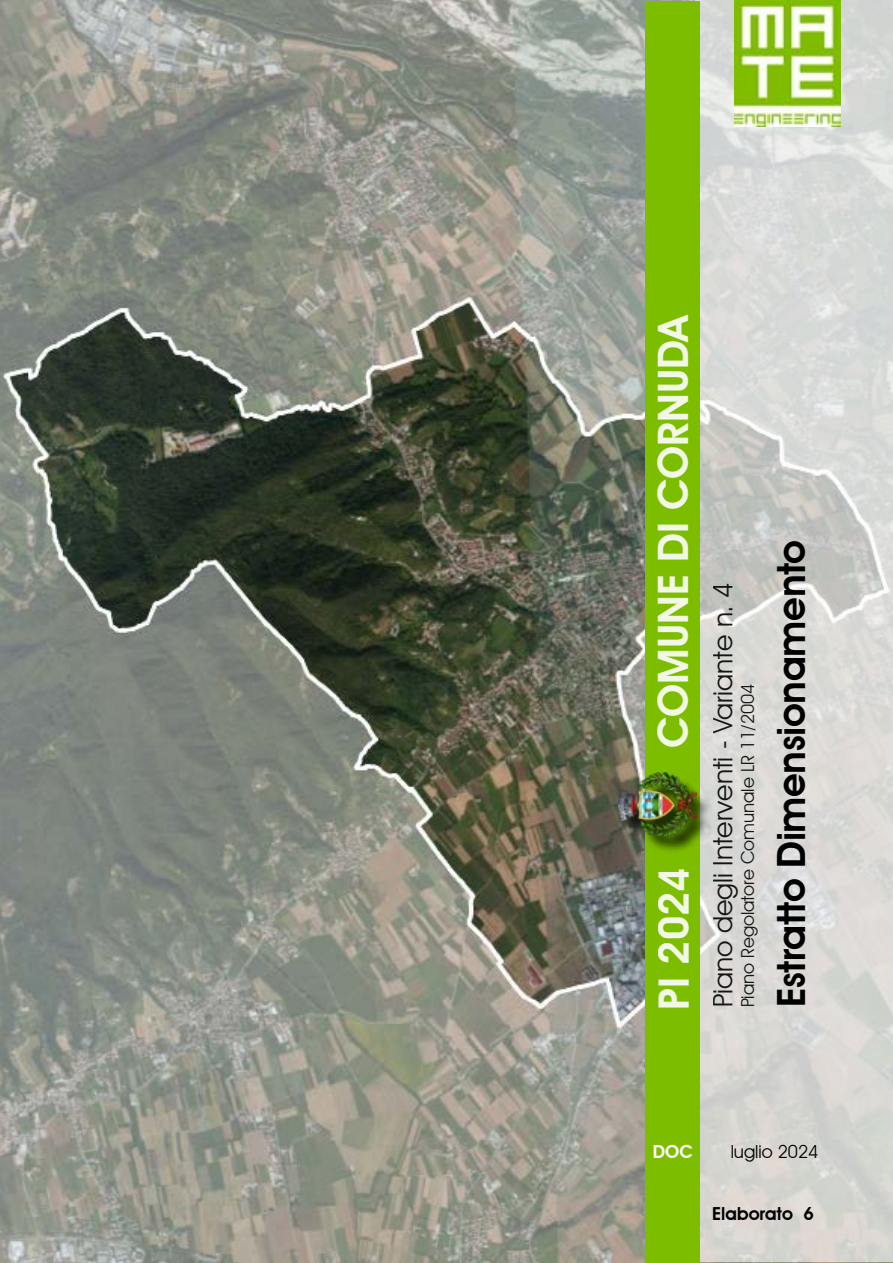
<style>
.page{position:relative;width:893px;height:1263px;background:#fff}
.page>*{position:absolute;margin:0;border:0;box-sizing:border-box;transform-origin:0 0}
.t1{font:600 42px "Avant Garde IT Cby BT";color:#fff}
.t2{font:600 39px "Avant Garde IT Cby BT";letter-spacing:-.01em;color:#000}
.t3{font:27px "Avant Garde IT Cby BT";color:#000}
.t4{font:18px "Avant Garde IT Cby BT";color:#000}
.t5{font:600 18px "Avant Garde IT Cby BT";color:#000}
.t6{font:600 18px "Avant Garde IT Cby BT";color:#fff}
</style>
<div class="page">
<img style="left:0;top:0;width:893px;height:1263px">
<svg style="left:700px;top:1px;width:192px;height:1261px;background:#d7d7d4"></svg>
<div style="left:646px;top:1px;width:54px;height:1261px;background:#7dbd00"></div>
<div style="left:621px;top:776px;width:94px;height:78px;background:#000;opacity:.75"></div>
<img style="left:618px;top:773px;width:78px;height:62px">
<img style="left:735px;top:0;width:106px;height:126px">
<h1 class="t1" style="left:648px;top:748px;width:437px;rotate:-90deg">COMUNE DI CORNUDA</h1>
<h1 class="t1" style="left:649px;top:1009px;width:144px;rotate:-90deg">PI 2024</h1>
<h3 class="t3" style="left:706px;top:1007px;width:426px;rotate:-90deg">Piano degli Interventi - Variante n. 4</h3>
<p class="t4" style="left:737px;top:1007px;width:325px;rotate:-90deg">Piano Regolatore Comunale LR 11/2004</p>
<h2 class="t2" style="left:768px;top:1007px;width:469px;rotate:-90deg">Estratto Dimensionamento</h2>
<p class="t6" style="left:653px;top:1140px;width:42px">DOC</p>
<p class="t4" style="left:731px;top:1140px;width:89px">luglio 2024</p>
<p class="t5" style="left:712px;top:1203px;width:103px">Elaborato 6</p>
</div>
